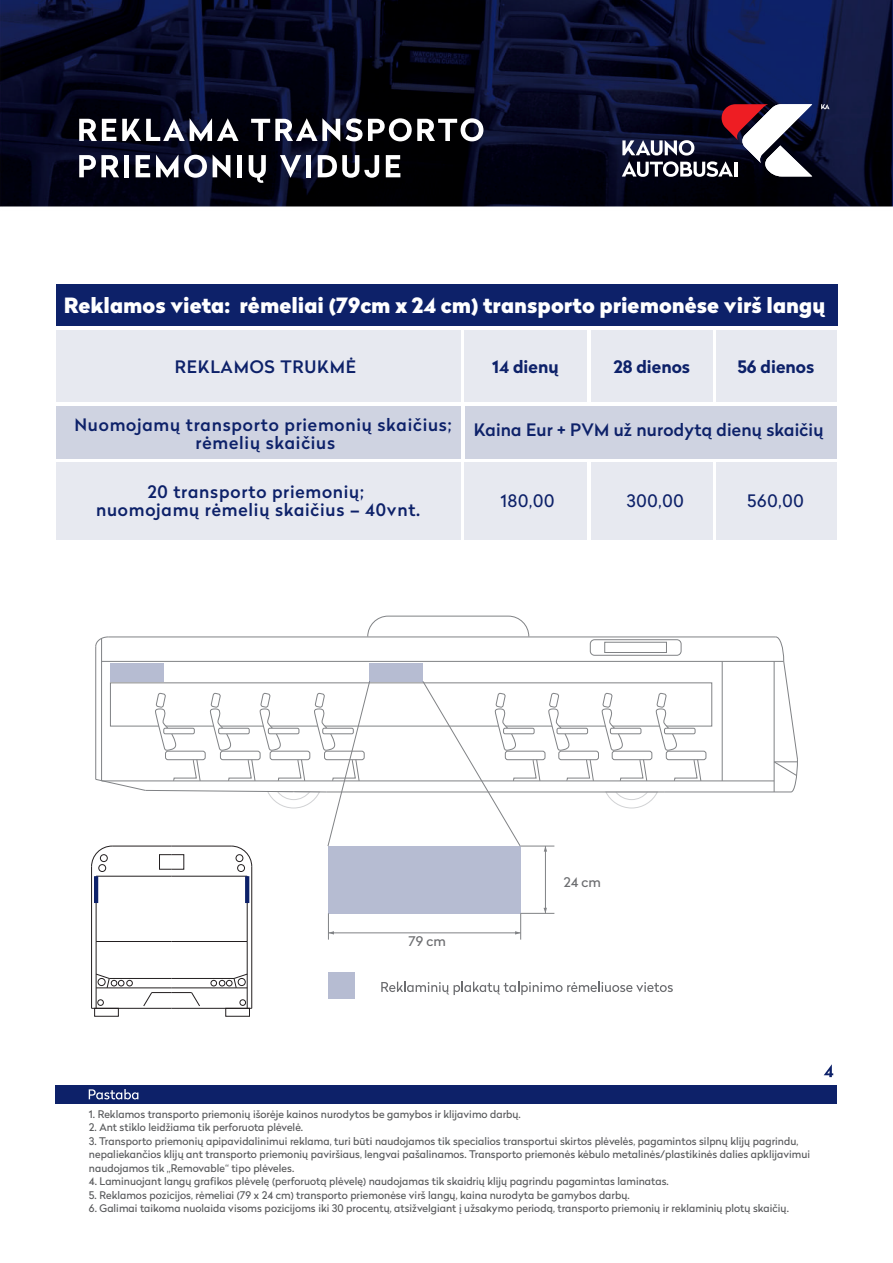
<style>
.page{position:relative;width:893px;height:1263px;background:#fff}
.page>*{position:absolute;margin:0;border:0;box-sizing:border-box;transform-origin:0 0}
.t1{font:900 21px "Radikal";color:#fff}
.t2{font:500 17.1px/18px "Radikal";letter-spacing:.045em;color:#0d2169;text-align:center}
.t3{font:500 17.1px "Radikal";letter-spacing:.01em;color:#0d2169}
.t4{font:700 17.1px "Radikal";color:#0d2169}
.t5{font:17.1px "Radical";letter-spacing:.045em;color:#0d2169}
.t6{font:13.2px "Radical";color:#6c6d70}
.t7{font:10.5px/13.5px "Radical";letter-spacing:.005em;color:#57585a}
</style>
<div class="page">
<img style="left:0;top:0;width:893px;height:369px">
<div style="left:328px;top:846px;width:193px;height:67px;background:#b6bcd2"></div>
<div style="left:328px;top:972px;width:27px;height:27px;background:#b6bcd2"></div>
<svg style="left:381px;top:982px;width:292px;height:13px"></svg>
<hr style="left:92px;top:1008px;width:80px;height:1px;background:#231f20">
<hr style="left:91px;top:867px;width:1px;height:141px;background:#231f20">
<hr style="left:96px;top:941px;width:1px;height:67px;background:#231f20">
<hr style="left:109px;top:978px;width:63px;height:1px;background:#231f20">
<hr style="left:107px;top:988px;width:65px;height:1px;background:#231f20">
<svg style="left:98px;top:999px;width:6px;height:6px"></svg>
<svg style="left:96px;top:973px;width:37px;height:16px"></svg>
<div style="left:99px;top:864px;width:7px;height:8px;border:1px solid #231f20;border-radius:50%"></div>
<hr style="left:96px;top:876px;width:76px;height:1px;background:#231f20">
<hr style="left:96px;top:941px;width:76px;height:1px;background:#231f20">
<hr style="left:96px;top:876px;width:1px;height:65px;background:#231f20">
<hr style="left:172px;top:1008px;width:80px;height:1px;background:#231f20">
<hr style="left:251px;top:867px;width:1px;height:141px;background:#231f20">
<hr style="left:247px;top:941px;width:1px;height:67px;background:#231f20">
<hr style="left:172px;top:978px;width:62px;height:1px;background:#231f20">
<hr style="left:172px;top:988px;width:64px;height:1px;background:#231f20">
<svg style="left:240px;top:999px;width:6px;height:6px"></svg>
<svg style="left:211px;top:973px;width:37px;height:16px"></svg>
<svg style="left:143px;top:992px;width:57px;height:14px"></svg>
<div style="left:237px;top:864px;width:8px;height:8px;border:1px solid #231f20;border-radius:50%"></div>
<hr style="left:172px;top:876px;width:75px;height:1px;background:#231f20">
<hr style="left:172px;top:941px;width:75px;height:1px;background:#231f20">
<hr style="left:247px;top:876px;width:1px;height:65px;background:#231f20">
<div style="left:94px;top:1008px;width:25px;height:8px;border:1px solid #231f20"></div>
<div style="left:226px;top:1008px;width:24px;height:8px;border:1px solid #231f20"></div>
<hr style="left:94px;top:876px;width:4px;height:27px;background:#0d2169">
<svg style="left:245px;top:876px;width:4px;height:27px"></svg>
<hr style="left:328px;top:932px;width:193px;height:1px;background:#808285">
<hr style="left:521px;top:913px;width:33px;height:1px;background:#808285">
<hr style="left:545px;top:846px;width:1px;height:67px;background:#808285">
<svg style="left:515px;top:913px;width:6px;height:26px"></svg>
<svg style="left:328px;top:913px;width:6px;height:26px"></svg>
<svg style="left:605px;top:791px;width:53px;height:17px"></svg>
<hr style="left:326px;top:792px;width:338px;height:1px;background:#808285">
<hr style="left:95px;top:646px;width:1px;height:133px;background:#808285">
<hr style="left:101px;top:638px;width:1px;height:143px;background:#808285">
<hr style="left:664px;top:792px;width:127px;height:1px;background:#808285">
<hr style="left:102px;top:661px;width:682px;height:1px;background:#808285">
<svg style="left:95px;top:636px;width:14px;height:11px"></svg>
<hr style="left:108px;top:637px;width:668px;height:1px;background:#808285">
<svg style="left:367px;top:616px;width:162px;height:21px"></svg>
<div style="left:590px;top:639px;width:91px;height:16px;border:1px solid #808285;border-radius:4px"></div>
<div style="left:604px;top:642px;width:63px;height:11px;border:1px solid #808285"></div>
<hr style="left:722px;top:661px;width:1px;height:120px;background:#808285">
<svg style="left:773px;top:636px;width:25px;height:156px"></svg>
<hr style="left:102px;top:781px;width:672px;height:1px;background:#808285">
<div style="left:666px;top:751px;width:40px;height:9px;border:1px solid #808285;border-radius:2px"></div>
<svg style="left:656px;top:693px;width:22px;height:58px"></svg>
<div style="left:664px;top:728px;width:31px;height:6px;background:#fff;border-radius:2px"></div>
<div style="left:664px;top:728px;width:31px;height:6px;border:1px solid #808285;border-radius:2px"></div>
<svg style="left:674px;top:759px;width:27px;height:22px"></svg>
<div style="left:612px;top:751px;width:40px;height:9px;border:1px solid #808285;border-radius:2px"></div>
<svg style="left:602px;top:693px;width:22px;height:58px"></svg>
<div style="left:610px;top:728px;width:31px;height:6px;background:#fff;border-radius:2px"></div>
<div style="left:610px;top:728px;width:31px;height:6px;border:1px solid #808285;border-radius:2px"></div>
<svg style="left:620px;top:759px;width:27px;height:22px"></svg>
<div style="left:559px;top:751px;width:40px;height:9px;border:1px solid #808285;border-radius:2px"></div>
<svg style="left:91px;top:681px;width:279px;height:186px"></svg>
<svg style="left:422px;top:681px;width:172px;height:171px"></svg>
<div style="left:370px;top:663px;width:53px;height:18px;background:#b6bcd2"></div>
<div style="left:110px;top:663px;width:54px;height:18px;background:#b6bcd2"></div>
<div style="left:56px;top:285px;width:781px;height:41px;background:#0d2169"></div>
<div style="left:56px;top:330px;width:405px;height:72px;background:#e7e9f0"></div>
<div style="left:464px;top:330px;width:123px;height:72px;background:#e7e9f0"></div>
<div style="left:56px;top:1085px;width:781px;height:19px;background:#0d2169"></div>
<svg style="left:89px;top:1089px;width:49px;height:10px"></svg>
<svg style="left:821px;top:104px;width:8px;height:5px"></svg>
<svg style="left:622px;top:104px;width:190px;height:73px"></svg>
<svg style="left:79px;top:119px;width:37px;height:22px"></svg>
<svg style="left:122px;top:118px;width:117px;height:23px"></svg>
<svg style="left:251px;top:118px;width:232px;height:23px"></svg>
<svg style="left:79px;top:155px;width:40px;height:22px"></svg>
<div style="left:124px;top:155px;width:5px;height:22px;background:#fff"></div>
<svg style="left:136px;top:155px;width:14px;height:22px"></svg>
<svg style="left:156px;top:155px;width:22px;height:23px"></svg>
<svg style="left:184px;top:155px;width:23px;height:23px"></svg>
<svg style="left:213px;top:155px;width:17px;height:23px"></svg>
<div style="left:237px;top:155px;width:5px;height:22px;background:#fff"></div>
<svg style="left:249px;top:155px;width:17px;height:28px"></svg>
<svg style="left:280px;top:155px;width:21px;height:23px"></svg>
<div style="left:306px;top:155px;width:5px;height:22px;background:#fff"></div>
<svg style="left:318px;top:155px;width:61px;height:23px"></svg>
<svg style="left:386px;top:155px;width:14px;height:22px"></svg>
<svg style="left:824px;top:1064px;width:9px;height:13px"></svg>
<div style="left:56px;top:406px;width:405px;height:52px;background:#cfd3e1"></div>
<div style="left:465px;top:406px;width:372px;height:52px;background:#cfd3e1"></div>
<div style="left:56px;top:462px;width:405px;height:77px;background:#e7e9f0"></div>
<div style="left:464px;top:462px;width:122px;height:77px;background:#e7e9f0"></div>
<div style="left:591px;top:330px;width:121px;height:72px;background:#e7e9f0"></div>
<div style="left:591px;top:462px;width:121px;height:77px;background:#e7e9f0"></div>
<div style="left:717px;top:330px;width:120px;height:72px;background:#e7e9f0"></div>
<div style="left:717px;top:462px;width:120px;height:77px;background:#e7e9f0"></div>
<h1 class="t1" style="left:64px;top:289px;width:763px">Reklamos vieta: rėmeliai (79cm x 24 cm) transporto priemonėse virš langų</h1>
<h2 class="t2" style="left:175px;top:357px;width:183px">REKLAMOS TRUKMĖ</h2>
<h2 class="t4" style="left:492px;top:354px;width:68px">14 dienų</h2>
<h2 class="t4" style="left:613px;top:354px;width:78px">28 dienos</h2>
<h2 class="t4" style="left:737px;top:354px;width:78px">56 dienos</h2>
<h2 class="t2" style="left:74px;top:416px;width:379px">Nuomojamų transporto priemonių skaičius; rėmelių skaičius</h2>
<h2 class="t3" style="left:474px;top:418px;width:351px">Kaina Eur + PVM už nurodytą dienų skaičių</h2>
<h2 class="t2" style="left:96px;top:482px;width:326px">20 transporto priemonių;<br>nuomojamų rėmelių skaičius – 40vnt.</h2>
<h2 class="t5" style="left:501px;top:488px;width:55px">180,00</h2>
<h2 class="t5" style="left:627px;top:488px;width:59px">300,00</h2>
<h2 class="t5" style="left:747px;top:488px;width:58px">560,00</h2>
<p class="t6" style="left:408px;top:932px;width:39px">79 cm</p>
<p class="t6" style="left:563px;top:872px;width:39px">24 cm</p>
<p class="t7" style="left:89px;top:1107px;width:433px">1. Reklamos transporto priemonių išorėje kainos nurodytos be gamybos ir klijavimo darbų.</p>
<p class="t7" style="left:89px;top:1120px;width:216px">2. Ant stiklo leidžiama tik perforuota plėvelė.</p>
<p class="t7" style="left:89px;top:1134px;width:723px">3. Transporto priemonių apipavidalinimui reklama, turi būti naudojamos tik specialios transportui skirtos plėvelės, pagamintos silpnų klijų pagrindu, nepaliekančios klijų ant transporto priemonių paviršiaus, lengvai pašalinamos. Transporto priemonės kėbulo metalinės/plastikinės dalies apklijavimui naudojamos tik „Removable“ tipo plėveles.</p>
<p class="t7" style="left:89px;top:1174px;width:581px">4. Laminuojant langų grafikos plėvelę (perforuotą plėvelę) naudojamas tik skaidrių klijų pagrindu pagamintas laminatas.</p>
<p class="t7" style="left:89px;top:1188px;width:542px">5. Reklamos pozicijos, rėmeliai (79 x 24 cm) transporto priemonėse virš langų, kaina nurodyta be gamybos darbų.</p>
<p class="t7" style="left:89px;top:1201px;width:701px">6. Galimai taikoma nuolaida visoms pozicijoms iki 30 procentų, atsižvelgiant į užsakymo periodą, transporto priemonių ir reklaminių plotų skaičių.</p>
</div>
